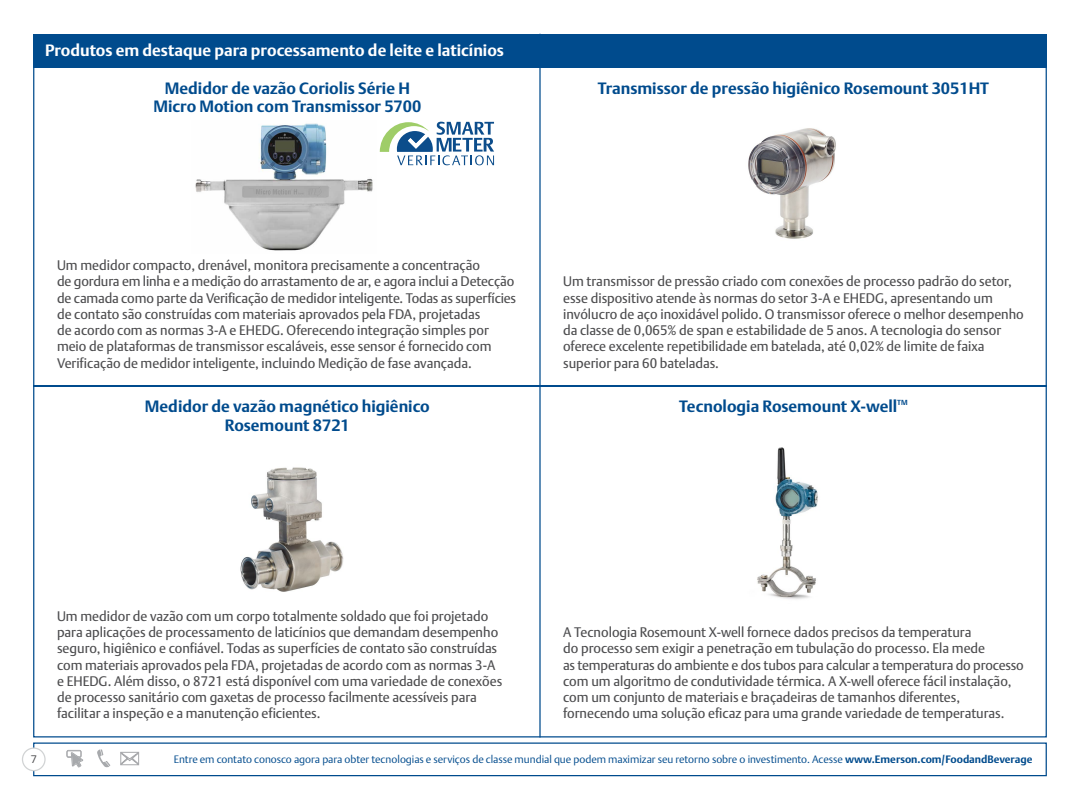
<style>
.page{position:relative;width:1080px;height:810px;background:#fff}
.page>*{position:absolute;margin:0;border:0;box-sizing:border-box;transform-origin:0 0}
.t1{font:700 16.25px/18.8px "DTL Argo T";color:#004b8d;text-align:center}
.t2{font:700 16.25px "DTL Argo T";color:#fff}
.t3{font:13.75px/16.2px "DTL Argo T";color:#4d4d4f}
.t4{font:300 10.62px "DTL Argo T";color:#004b8d}
.t5{font:10.62px "Noto Sans";color:#4d4d4f}
.t6{font:700 7.25px "DTL Argo T";color:#004b8d}
.s1{font-weight:700}
</style>
<div class="page">
<div style="left:33px;top:34px;width:1014px;height:34px;background:#004b8d"></div>
<hr style="left:33px;top:385px;width:1014px;height:2px;background:#004b8d">
<hr style="left:539px;top:34px;width:2px;height:704px;background:#004b8d">
<svg style="left:97px;top:749px;width:13px;height:18px"></svg>
<svg style="left:120px;top:751px;width:19px;height:15px"></svg>
<svg style="left:67px;top:750px;width:16px;height:17px"></svg>
<div style="left:33px;top:742px;width:1014px;height:34px;border:1px solid #004b8d"></div>
<img style="left:748px;top:128px;width:88px;height:111px">
<img style="left:195px;top:123px;width:178px;height:128px">
<img style="left:240px;top:467px;width:104px;height:125px">
<img style="left:757px;top:447px;width:61px;height:152px">
<svg style="left:380px;top:122px;width:114px;height:43px"></svg>
<div style="left:22px;top:748px;width:23px;height:23px;background:#fff;border-radius:50%"></div>
<div style="left:22px;top:748px;width:24px;height:23px;border:1px solid #d1d3d4;border-radius:50%"></div>
<p class="t2" style="left:45px;top:41px;width:460px">Produtos em destaque para processamento de leite e laticínios</p>
<p class="t1" style="left:153px;top:78px;width:270px">Medidor de vazão Coriolis Série H<br>Micro Motion com Transmissor 5700</p>
<p class="t1" style="left:598px;top:78px;width:393px">Transmissor de pressão higiênico Rosemount 3051HT</p>
<p class="t3" style="left:57px;top:257px;width:461px">Um medidor compacto, drenável, monitora precisamente a concentração<br>de gordura em linha e a medição do arrastamento de ar, e agora inclui a Detecção de camada como parte da Verificação de medidor inteligente. Todas as superfícies de contato são construídas com materiais aprovados pela FDA, projetadas<br>de acordo com as normas 3-A e EHEDG. Oferecendo integração simples por meio de plataformas de transmissor escaláveis, esse sensor é fornecido com Verificação de medidor inteligente, incluindo Medição de fase avançada.</p>
<p class="t1" style="left:145px;top:397px;width:286px">Medidor de vazão magnético higiênico<br>Rosemount 8721</p>
<p class="t3" style="left:563px;top:273px;width:462px">Um transmissor de pressão criado com conexões de processo padrão do setor, esse dispositivo atende às normas do setor 3-A e EHEDG, apresentando um invólucro de aço inoxidável polido. O transmissor oferece o melhor desempenho da classe de 0,065% de span e estabilidade de 5 anos. A tecnologia do sensor oferece excelente repetibilidade em batelada, até 0,02% de limite de faixa superior para 60 bateladas.</p>
<p class="t1" style="left:679px;top:397px;width:220px">Tecnologia Rosemount X-well</p>
<p class="t6" style="left:897px;top:398px;width:12px">TM</p>
<p class="t5" style="left:31px;top:752px;width:8px">7</p>
<p class="t3" style="left:57px;top:608px;width:447px">Um medidor de vazão com um corpo totalmente soldado que foi projetado para aplicações de processamento de laticínios que demandam desempenho seguro, higiênico e confiável. Todas as superfícies de contato são construídas com materiais aprovados pela FDA, projetadas de acordo com as normas 3-A e EHEDG. Além disso, o 8721 está disponível com uma variedade de conexões de processo sanitário com gaxetas de processo facilmente acessíveis para facilitar a inspeção e a manutenção eficientes.</p>
<p class="t3" style="left:563px;top:624px;width:462px">A Tecnologia Rosemount X-well fornece dados precisos da temperatura<br>do processo sem exigir a penetração em tubulação do processo. Ela mede<br>as temperaturas do ambiente e dos tubos para calcular a temperatura do processo com um algoritmo de condutividade térmica. A X-well oferece fácil instalação, com um conjunto de materiais e braçadeiras de tamanhos diferentes, fornecendo uma solução eficaz para uma grande variedade de temperaturas.</p>
<p class="t4" style="left:174px;top:753px;width:860px">Entre em contato conosco agora para obter tecnologias e serviços de classe mundial que podem maximizar seu retorno sobre o investimento. Acesse <span class="s1">www.Emerson.com/FoodandBeverage</span></p>
</div>
